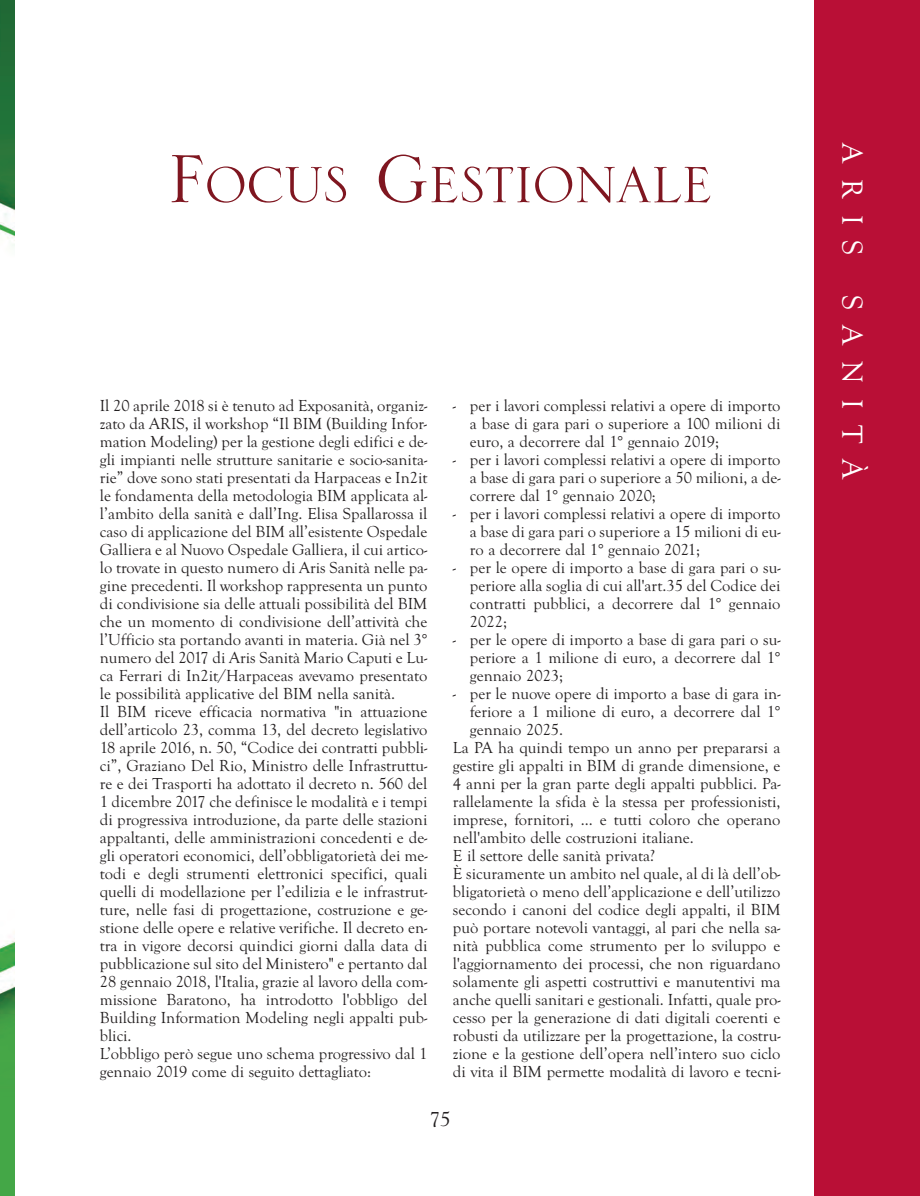
<style>
.page{position:relative;width:920px;height:1196px;background:#fff}
.page>*{position:absolute;margin:0;border:0;box-sizing:border-box;transform-origin:0 0}
.t1{font:67.5px "Serlio LH";letter-spacing:-.015em;color:#7f1620}
.t2{font:30px "Goudy Old Style T";letter-spacing:.525em;color:#fff}
.t3{font:21px "Goudy Old Style T";color:#231f20}
.t4{font:16.5px/18px "Goudy Old Style T";color:#231f20;text-align:justify}
.s1{font-size:90px}
</style>
<div class="page">
<img style="left:0;top:0;width:15px;height:1195px">
<div style="left:814px;top:0;width:105px;height:1195px;background:#b90f36"></div>
<h1 class="t1" style="left:167px;top:139px;width:547px"><span class="s1">F</span>OCUS <span class="s1">G</span>ESTIONALE</h1>
<p class="t4" style="left:100px;top:396px;width:329px;text-align:left">Il 20 aprile 2018 si è tenuto ad Exposanità, organiz&shy;zato da ARIS, il workshop “Il BIM (Building Infor&shy;mation Modeling) per la gestione degli edifici e de&shy;gli impianti nelle strutture sanitarie e socio-sanita&shy;rie” dove sono stati presentati da Harpaceas e In2it le fondamenta della metodologia BIM applicata al&shy;l’ambito della sanità e dall’Ing. Elisa Spallarossa il caso di applicazione del BIM all’esistente Ospedale Galliera e al Nuovo Ospedale Galliera, il cui artico&shy;lo trovate in questo numero di Aris Sanità nelle pa&shy;gine precedenti. Il workshop rappresenta un punto di condivisione sia delle attuali possibilità del BIM che un momento di condivisione dell’attività che l’Ufficio sta portando avanti in materia. Già nel 3° numero del 2017 di Aris Sanità Mario Caputi e Lu&shy;ca Ferrari di In2it/Harpaceas avevamo presentato le possibilità applicative del BIM nella sanità.<br>Il BIM riceve efficacia normativa "in attuazione dell’articolo 23, comma 13, del decreto legislativo 18 aprile 2016, n. 50, “Codice dei contratti pubbli&shy;ci”, Graziano Del Rio, Ministro delle Infrastruttu&shy;re e dei Trasporti ha adottato il decreto n. 560 del 1 dicembre 2017 che definisce le modalità e i tempi di progressiva introduzione, da parte delle stazioni appaltanti, delle amministrazioni concedenti e de&shy;gli operatori economici, dell’obbligatorietà dei me&shy;todi e degli strumenti elettronici specifici, quali quelli di modellazione per l’edilizia e le infrastrut&shy;ture, nelle fasi di progettazione, costruzione e ge&shy;stione delle opere e relative verifiche. Il decreto en&shy;tra in vigore decorsi quindici giorni dalla data di pubblicazione sul sito del Ministero" e pertanto dal 28 gennaio 2018, l'Italia, grazie al lavoro della com&shy;missione Baratono, ha introdotto l'obbligo del Building Information Modeling negli appalti pub&shy;blici.<br>L’obbligo però segue uno schema progressivo dal 1 gennaio 2019 come di seguito dettagliato:</p>
<p class="t4" style="left:470px;top:396px;width:312px;text-indent:-17px">- per i lavori complessi relativi a opere di importo a base di gara pari o superiore a 100 milioni di euro, a decorrere dal 1° gennaio 2019;</p>
<p class="t4" style="left:470px;top:450px;width:312px;text-indent:-17px">- per i lavori complessi relativi a opere di importo a base di gara pari o superiore a 50 milioni, a de&shy;correre dal 1° gennaio 2020;</p>
<p class="t4" style="left:470px;top:504px;width:312px;text-indent:-17px">- per i lavori complessi relativi a opere di importo a base di gara pari o superiore a 15 milioni di eu&shy;ro a decorrere dal 1° gennaio 2021;</p>
<p class="t4" style="left:470px;top:558px;width:312px;text-indent:-17px">- per le opere di importo a base di gara pari o su&shy;periore alla soglia di cui all'art.35 del Codice dei contratti pubblici, a decorrere dal 1° gennaio 2022;</p>
<p class="t4" style="left:470px;top:630px;width:312px;text-indent:-17px">- per le opere di importo a base di gara pari o su&shy;periore a 1 milione di euro, a decorrere dal 1° gennaio 2023;</p>
<p class="t4" style="left:453px;top:684px;width:329px">- per le nuove opere di importo a base di gara in-</p>
<p class="t4" style="left:470px;top:702px;width:312px">feriore a 1 milione di euro, a decorrere dal 1°</p>
<p class="t4" style="left:470px;top:720px;width:95px">gennaio 2025.</p>
<p class="t4" style="left:453px;top:738px;width:329px">La PA ha quindi tempo un anno per prepararsi a</p>
<p class="t4" style="left:453px;top:756px;width:329px">gestire gli appalti in BIM di grande dimensione, e</p>
<p class="t4" style="left:453px;top:774px;width:329px">4 anni per la gran parte degli appalti pubblici. Pa-</p>
<p class="t4" style="left:453px;top:792px;width:329px">rallelamente la sfida è la stessa per professionisti,</p>
<p class="t4" style="left:453px;top:810px;width:329px">imprese, fornitori, ... e tutti coloro che operano</p>
<p class="t4" style="left:453px;top:828px;width:242px">nell'ambito delle costruzioni italiane.</p>
<p class="t4" style="left:453px;top:846px;width:204px">E il settore delle sanità privata?</p>
<p class="t4" style="left:453px;top:864px;width:329px">È sicuramente un ambito nel quale, al di là dell’ob-</p>
<p class="t4" style="left:453px;top:882px;width:329px">bligatorietà o meno dell’applicazione e dell’utilizzo</p>
<p class="t4" style="left:453px;top:900px;width:329px">secondo i canoni del codice degli appalti, il BIM</p>
<p class="t4" style="left:453px;top:918px;width:329px">può portare notevoli vantaggi, al pari che nella sa-</p>
<p class="t4" style="left:453px;top:936px;width:329px">nità pubblica come strumento per lo sviluppo e</p>
<p class="t4" style="left:453px;top:954px;width:329px">l'aggiornamento dei processi, che non riguardano</p>
<p class="t4" style="left:453px;top:972px;width:329px">solamente gli aspetti costruttivi e manutentivi ma</p>
<p class="t4" style="left:453px;top:990px;width:329px">anche quelli sanitari e gestionali. Infatti, quale pro-</p>
<p class="t4" style="left:453px;top:1008px;width:329px">cesso per la generazione di dati digitali coerenti e</p>
<p class="t4" style="left:453px;top:1026px;width:329px">robusti da utilizzare per la progettazione, la costru-</p>
<p class="t4" style="left:453px;top:1044px;width:329px">zione e la gestione dell’opera nell’intero suo ciclo</p>
<p class="t4" style="left:453px;top:1062px;width:329px">di vita il BIM permette modalità di lavoro e tecni-</p>
<p class="t3" style="left:429px;top:1106px;width:22px">75</p>
<h2 class="t2" style="left:870px;top:143px;width:113px;rotate:90deg">ARIS</h2>
<h2 class="t2" style="left:870px;top:295px;width:186px;rotate:90deg">SANITÀ</h2>
</div>
